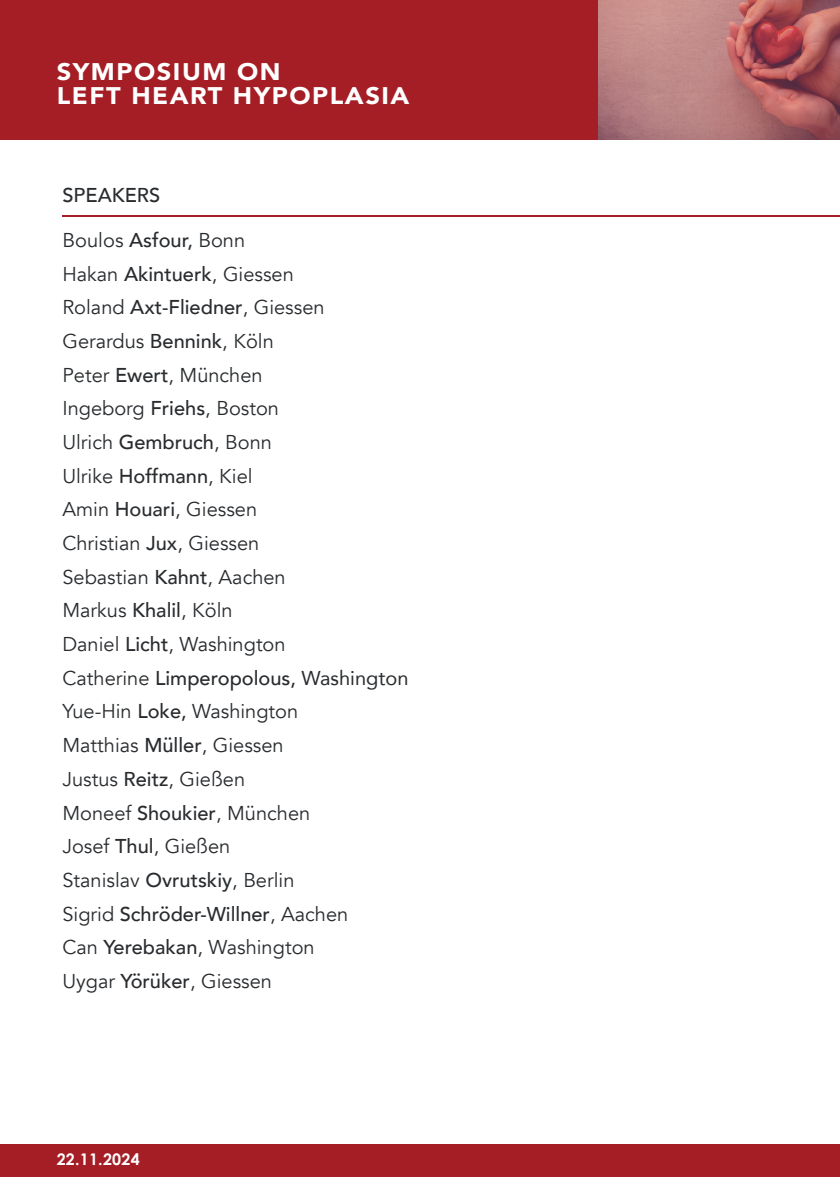
<style>
.page{position:relative;width:840px;height:1191px;background:#fff}
.page>*{position:absolute;margin:0;border:0;box-sizing:border-box;transform-origin:0 0}
.t1{font:900 24px/24px "Avenir";letter-spacing:.06em;color:#fff;scale:1.06 1}
.t2{font:20px/33.6px "Avenir";color:#292c2f}
.t3{font:500 20px "Avenir";color:#292c2f}
.t4{font:700 16px "Century Gothic";letter-spacing:.015em;color:#fff}
.s1{font-weight:500}
.s2{font-style:inherit}
</style>
<div class="page">
<div style="left:0;top:1144px;width:839px;height:32px;background:#a51d25"></div>
<hr style="left:839px;top:0;width:1px;height:140px;background:#a51d25">
<div style="left:0;top:0;width:839px;height:140px;background:#a51d25"></div>
<img style="left:598px;top:0;width:241px;height:140px">
<hr style="left:62px;top:216px;width:777px;height:1px;background:#a51d26">
<p class="t1" style="left:57px;top:59px;width:334px">SYMPOSIUM ON<br>LEFT HEART HYPOPLASIA</p>
<p class="t3" style="left:62px;top:178px;width:99px">SPEAKERS</p>
<p class="t2" style="left:62px;top:224px;width:347px">Boulos <span class="s1">Asfour,</span> Bonn<br>Hakan <span class="s1">Akintuerk</span>, Giessen<br>Roland <span class="s1">Axt-Fliedner</span>, Giessen<br>Gerardus <span class="s1">Bennink</span>, Köln<br>Peter <span class="s1">Ewert</span>, München<br>Ingeborg <span class="s1">Friehs</span>, Boston<br>Ulrich <span class="s1">Gembruch</span>, Bonn<br>Ulrike <span class="s1">Hoffmann</span>, Kiel<br>Amin <span class="s1">Houari</span>, Giessen<br>Christian <span class="s1">Jux</span>, Giessen<br>Sebastian <span class="s1">Kahnt</span>, Aachen<br>Markus <span class="s1">Khalil</span>, Köln<br>Daniel <span class="s1">Licht</span>, Washington<br>Catherine <span class="s1">Limperopolous,</span> <span class="s2">Washington<br></span>Yue-Hin <span class="s1">Loke,</span> Washington<br>Matthias <span class="s1">Müller</span>, Giessen<br>Justus <span class="s1">Reitz</span>, Gießen<br>Moneef <span class="s1">Shoukier</span>, München<br>Josef <span class="s1">Thul</span>, Gießen<br>Stanislav <span class="s1">Ovrutskiy</span>, Berlin<br>Sigrid <span class="s1">Schröder-Willner</span>, Aachen<br>Can <span class="s1">Yerebakan</span>, Washington<br>Uygar <span class="s1">Yörüker</span>, Giessen</p>
<p class="t4" style="left:57px;top:1149px;width:84px">22.11.2024</p>
</div>
